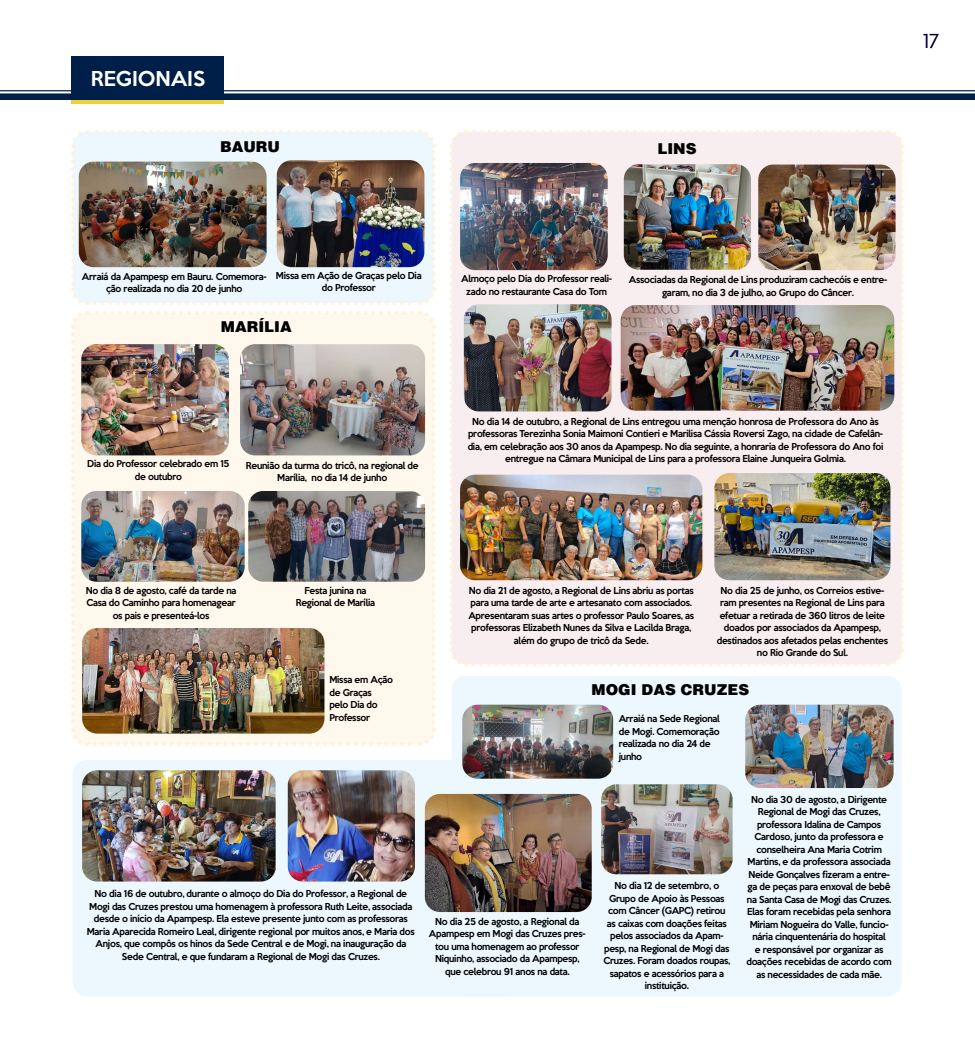
<style>
.page{position:relative;width:975px;height:1063px;background:#fff}
.page>*{position:absolute;margin:0;border:0;box-sizing:border-box;transform-origin:0 0}
.t1{font:300 20px "Futura BT";color:#0a0048}
.t2{font:500 18.75px "Keep Calm";color:#fff}
.t3{font:900 15px "Helvetica";color:#000}
.t4{font:500 8.75px/12.5px "Keep Calm";letter-spacing:-.03em;color:#000;text-align:center}
</style>
<div class="page">
<div style="left:451px;top:676px;width:450px;height:320px;background:#ecf8fe;border-radius:14px"></div>
<div style="left:73px;top:760px;width:450px;height:236px;background:#ecf8fe;border-radius:14px"></div>
<hr style="left:0;top:90px;width:974px;height:1px;background:#001f48">
<div style="left:71px;top:56px;width:153px;height:41px;background:#001f48"></div>
<div style="left:71px;top:97px;width:153px;height:7px;background:#ecd23a"></div>
<svg style="left:0;top:93px;width:974px;height:7px;background:#0d2b51"></svg>
<img style="left:71px;top:130px;width:366px;height:616px">
<img style="left:81px;top:344px;width:148px;height:111px">
<img style="left:240px;top:344px;width:185px;height:111px">
<img style="left:81px;top:491px;width:164px;height:91px">
<img style="left:82px;top:628px;width:242px;height:106px">
<img style="left:248px;top:491px;width:177px;height:91px">
<div style="left:450px;top:130px;width:455px;height:536px;background:#f8eeef"></div>
<img style="left:460px;top:163px;width:147px;height:107px">
<img style="left:623px;top:164px;width:128px;height:106px">
<img style="left:758px;top:165px;width:137px;height:105px">
<img style="left:714px;top:473px;width:176px;height:107px">
<img style="left:620px;top:305px;width:274px;height:106px">
<img style="left:464px;top:304px;width:147px;height:107px">
<img style="left:460px;top:475px;width:242px;height:105px">
<img style="left:601px;top:784px;width:131px;height:90px">
<img style="left:425px;top:794px;width:166px;height:118px">
<img style="left:82px;top:770px;width:193px;height:112px">
<img style="left:288px;top:770px;width:127px;height:112px">
<img style="left:462px;top:705px;width:151px;height:74px">
<img style="left:745px;top:705px;width:148px;height:83px">
<h2 class="t2" style="left:91px;top:62px;width:116px">REGIONAIS</h2>
<h3 class="t3" style="left:220px;top:137px;width:61px">BAURU</h3>
<h3 class="t3" style="left:657px;top:139px;width:41px">LINS</h3>
<h1 class="t1" style="left:920px;top:29px;width:20px">17</h1>
<p class="t4" style="left:276px;top:268px;width:147px">Missa em Ação de Graças pelo Dia do Professor</p>
<p class="t4" style="left:82px;top:269px;width:186px">Arraiá da Apampesp em Bauru. Comemora&shy;ção realizada no dia 20 de junho</p>
<h3 class="t3" style="left:221px;top:317px;width:72px">MARÍLIA</h3>
<p class="t4" style="left:87px;top:457px;width:144px">Dia do Professor celebrado em 15 de outubro</p>
<p class="t4" style="left:246px;top:458px;width:174px">Reunião da turma do tricô, na regional de<br>Marília, no dia 14 de junho</p>
<p class="t4" style="left:461px;top:272px;width:152px">Almoço pelo Dia do Professor reali&shy;zado no restaurante Casa do Tom</p>
<p class="t4" style="left:628px;top:273px;width:260px">Associadas da Regional de Lins produziram cachecóis e entre&shy;garam, no dia 3 de julho, ao Grupo do Câncer.</p>
<p class="t4" style="left:467px;top:414px;width:417px">No dia 14 de outubro, a Regional de Lins entregou uma menção honrosa de Professora do Ano às professoras Terezinha Sonia Maimoni Contieri e Marilisa Cássia Roversi Zago, na cidade de Cafelân&shy;dia, em celebração aos 30 anos da Apampesp. No dia seguinte, a honraria de Professora do Ano foi entregue na Câmara Municipal de Lins para a professora Elaine Junqueira Golmia.</p>
<p class="t4" style="left:86px;top:583px;width:152px">No dia 8 de agosto, café da tarde na<br>Casa do Caminho para homenagear os pais e presenteá-los</p>
<p class="t4" style="left:295px;top:583px;width:81px">Festa junina na<br>Regional de Marília</p>
<p class="t4" style="left:329px;top:673px;width:65px;text-align:left">Missa em Ação de Graças pelo Dia do<br>Professor</p>
<p class="t4" style="left:468px;top:583px;width:227px">No dia 21 de agosto, a Regional de Lins abriu as portas para uma tarde de arte e artesanato com associados.<br>Apresentaram suas artes o professor Paulo Soares, as professoras Elizabeth Nunes da Silva e Lacilda Braga, além do grupo de tricô da Sede.</p>
<h3 class="t3" style="left:591px;top:680px;width:159px">MOGI DAS CRUZES</h3>
<p class="t4" style="left:716px;top:583px;width:173px">No dia 25 de junho, os Correios estive&shy;ram presentes na Regional de Lins para efetuar a retirada de 360 litros de leite doados por associados da Apampesp, destinados aos afetados pelas enchentes no Rio Grande do Sul.</p>
<p class="t4" style="left:618px;top:712px;width:103px;text-align:left">Arraiá na Sede Regional de Mogi. Comemoração realizada no dia 24 de junho</p>
<p class="t4" style="left:87px;top:887px;width:329px">No dia 16 de outubro, durante o almoço do Dia do Professor, a Regional de Mogi das Cruzes prestou uma homenagem à professora Ruth Leite, associada desde o início da Apampesp. Ela esteve presente junto com as professoras Maria Aparecida Romeiro Leal, dirigente regional por muitos anos, e Maria dos Anjos, que compôs os hinos da Sede Central e de Mogi, na inauguração da Sede Central, e que fundaram a Regional de Mogi das Cruzes.</p>
<p class="t4" style="left:429px;top:914px;width:158px">No dia 25 de agosto, a Regional da<br>Apampesp em Mogi das Cruzes pres&shy;tou uma homenagem ao professor<br>Niquinho, associado da Apampesp, que celebrou 91 anos na data.</p>
<p class="t4" style="left:603px;top:879px;width:128px">No dia 12 de setembro, o<br>Grupo de Apoio às Pessoas com Câncer (GAPC) retirou as caixas com doações feitas pelos associados da Apam&shy;pesp, na Regional de Mogi das<br>Cruzes. Foram doados roupas, sapatos e acessórios para a instituição.</p>
<p class="t4" style="left:746px;top:792px;width:147px">No dia 30 de agosto, a Dirigente<br>Regional de Mogi das Cruzes, professora Idalina de Campos<br>Cardoso, junto da professora e conselheira Ana Maria Cotrim<br>Martins, e da professora associada<br>Neide Gonçalves fizeram a entre&shy;ga de peças para enxoval de bebê na Santa Casa de Mogi das Cruzes.<br>Elas foram recebidas pela senhora<br>Miriam Nogueira do Valle, funcio&shy;nária cinquentenária do hospital<br>e responsável por organizar as doações recebidas de acordo com as necessidades de cada mãe.</p>
</div>
